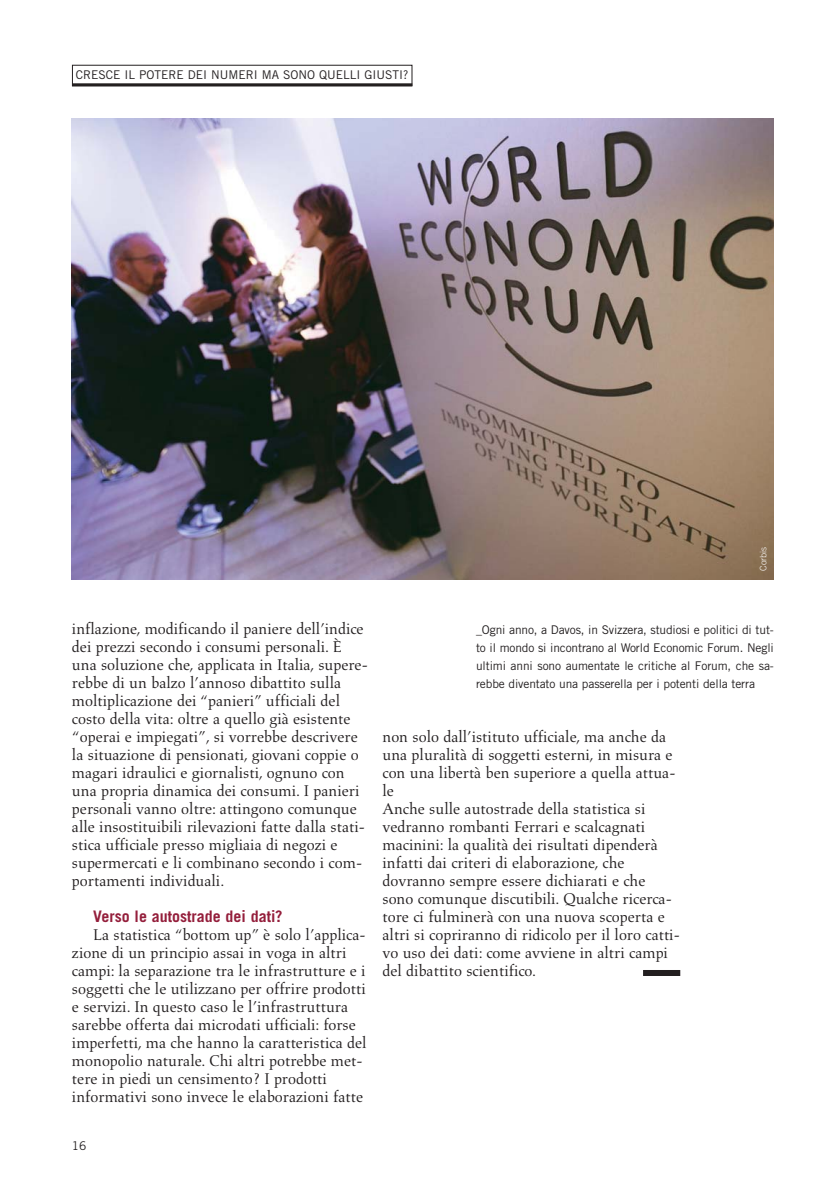
<style>
.page{position:relative;width:838px;height:1191px;background:#fff}
.page>*{position:absolute;margin:0;border:0;box-sizing:border-box;transform-origin:0 0}
.t1{font:15.9px/18px "Aldus";color:#231f20}
.t2{font:700 15.9px "Trade Gothic";color:#941e3b}
.t3{font:12px/18px "Trade Gothic";letter-spacing:-.01em;color:#231f20;text-align:justify}
.t4{font:300 9px "Trade Gothic";color:#fff}
</style>
<div class="page">
<div style="left:72px;top:65px;width:340px;height:21px;border:1px solid #231f20"></div>
<hr style="left:72px;top:83px;width:340px;height:3px;background:#231f20">
<img style="left:72px;top:118px;width:702px;height:461px">
<div style="left:643px;top:970px;width:37px;height:6px;background:#231f20"></div>
<p class="t3" style="left:76px;top:67px;width:334px">CRESCE IL POTERE DEI NUMERI MA SONO QUELLI GIUSTI?</p>
<p class="t4" style="left:760px;top:570px;width:25px;rotate:-90deg">Corbis</p>
<p class="t1" style="left:72px;top:621px;width:297px">inflazione, modificando il paniere dell’indice dei prezzi secondo i consumi personali. È una soluzione che, applicata in Italia, supere&shy;rebbe di un balzo l’annoso dibattito sulla moltiplicazione dei “panieri” ufficiali del costo della vita: oltre a quello già esistente “operai e impiegati”, si vorrebbe descrivere la situazione di pensionati, giovani coppie o magari idraulici e giornalisti, ognuno con una propria dinamica dei consumi. I panieri personali vanno oltre: attingono comunque alle insostituibili rilevazioni fatte dalla stati&shy;stica ufficiale presso migliaia di negozi e supermercati e li combinano secondo i com&shy;portamenti individuali.</p>
<p class="t2" style="left:93px;top:910px;width:191px">Verso le autostrade dei dati?</p>
<p class="t1" style="left:72px;top:927px;width:296px;text-indent:21px">La statistica “bottom up” è solo l’applica&shy;zione di un principio assai in voga in altri campi: la separazione tra le infrastrutture e i soggetti che le utilizzano per offrire prodotti e servizi. In questo caso le l’infrastruttura sarebbe offerta dai microdati ufficiali: forse imperfetti, ma che hanno la caratteristica del monopolio naturale. Chi altri potrebbe met&shy;tere in piedi un censimento? I prodotti informativi sono invece le elaborazioni fatte</p>
<p class="t3" style="left:72px;top:1137px;width:16px">16</p>
<p class="t3" style="left:476px;top:621px;width:299px">_Ogni anno, a Davos, in Svizzera, studiosi e politici di tut&shy;to il mondo si incontrano al World Economic Forum. Negli ultimi anni sono aumentate le critiche al Forum, che sa&shy;rebbe diventato una passerella per i potenti della terra</p>
<p class="t1" style="left:382px;top:729px;width:299px">non solo dall’istituto ufficiale, ma anche da una pluralità di soggetti esterni, in misura e con una libertà ben superiore a quella attua&shy;le<br>Anche sulle autostrade della statistica si vedranno rombanti Ferrari e scalcagnati macinini: la qualità dei risultati dipenderà infatti dai criteri di elaborazione, che dovranno sempre essere dichiarati e che sono comunque discutibili. Qualche ricerca&shy;tore ci fulminerà con una nuova scoperta e altri si copriranno di ridicolo per il loro catti&shy;vo uso dei dati: come avviene in altri campi del dibattito scientifico.</p>
</div>
